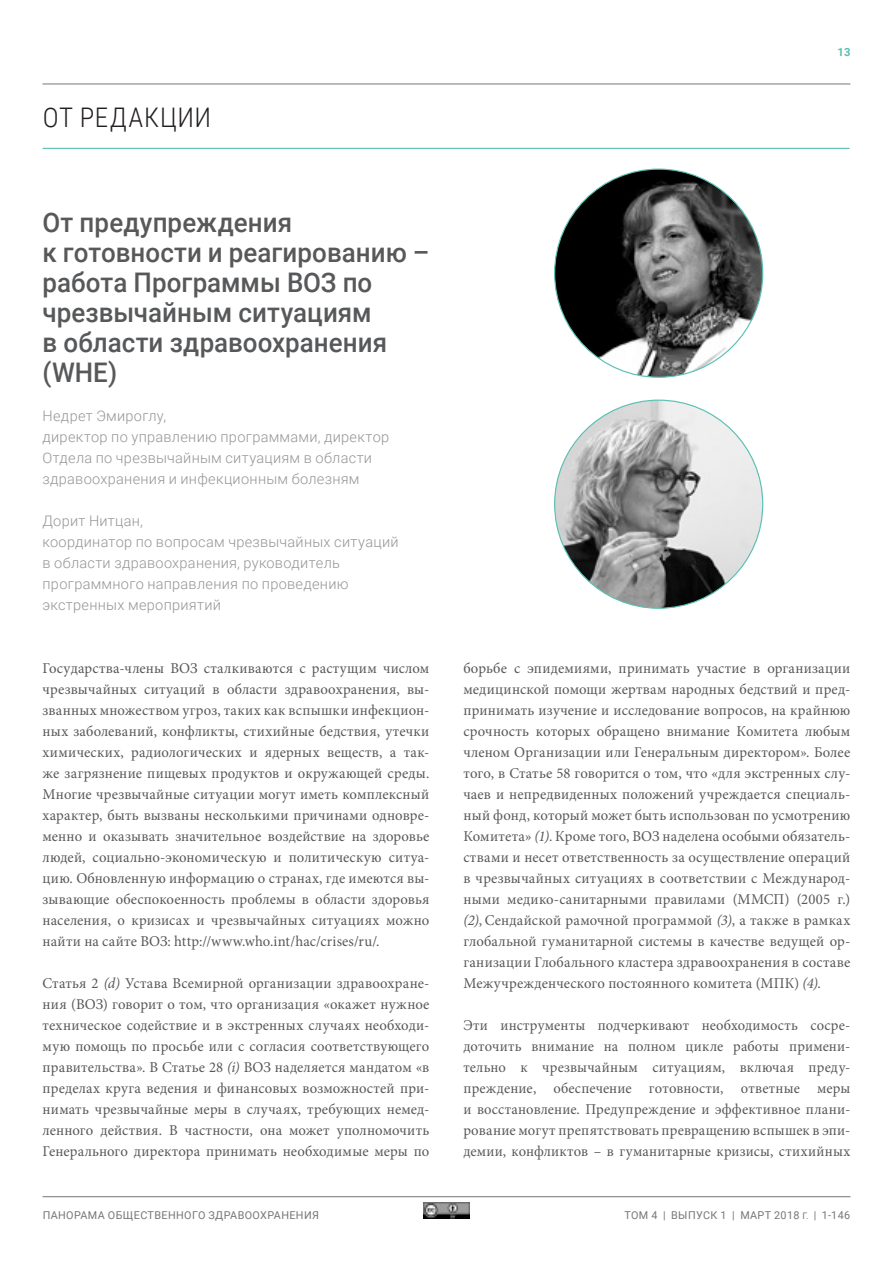
<style>
.page{position:relative;width:893px;height:1263px;background:#fff}
.page>*{position:absolute;margin:0;border:0;box-sizing:border-box;transform-origin:0 0}
.Editorial_title_RU{font:500 27px/30px "Roboto";color:#57585a;scale:.96 1}
.HEAD_A_RU{font:300 27px "Roboto Condensed";letter-spacing:.03em;color:#231f20}
.BODY_TEXT_RU{font:15px/21px "Minion Pro";letter-spacing:.015em;color:#57585a;text-align:justify}
.Editorial_AUTHOR{font:300 14.55px/21px "Roboto";letter-spacing:.02em;color:#939598}
.t1{font:700 11.25px "Roboto";color:#5ac0b2}
.t2{font:10.8px "Roboto";letter-spacing:.035em;color:#757679}
.s1{font-style:italic}
.s2{font-size:9px}
</style>
<div class="page">
<hr style="left:43px;top:84px;width:807px;height:1px;background:#757679">
<hr style="left:43px;top:1196px;width:807px;height:1px;background:#757679">
<img style="left:423px;top:1202px;width:47px;height:16px">
<hr style="left:43px;top:148px;width:807px;height:1px;background:#5ac0b2">
<img style="left:555px;top:400px;width:208px;height:208px;border-radius:104px">
<img style="left:555px;top:169px;width:208px;height:208px;border-radius:104px">
<p class="HEAD_A_RU" style="left:43px;top:98px;width:170px">ОТ РЕДАКЦИИ</p>
<p class="Editorial_title_RU" style="left:43px;top:206px;width:405px">От предупреждения<br>к готовности и реагированию – работа Программы ВОЗ по чрезвычайным ситуациям<br>в области здравоохранения (WHE)</p>
<p class="Editorial_AUTHOR" style="left:43px;top:404px;width:348px">Недрет Эмироглу,<br>директор по управлению программами, директор Отдела по чрезвычайным ситуациям в области здравоохранения и инфекционным болезням</p>
<p class="Editorial_AUTHOR" style="left:43px;top:509px;width:358px">Дорит Нитцан,<br>координатор по вопросам чрезвычайных ситуаций в области здравоохранения, руководитель программного направления по проведению экстренных мероприятий</p>
<p class="BODY_TEXT_RU" style="left:43px;top:657px;width:388px">Государства-члены ВОЗ сталкиваются с растущим числом чрезвычайных ситуаций в области здравоохранения, вы&shy;званных множеством угроз, таких как вспышки инфекцион&shy;ных заболеваний, конфликты, стихийные бедствия, утечки химических, радиологических и ядерных веществ, а так&shy;же загрязнение пищевых продуктов и окружающей среды.<br>Многие чрезвычайные ситуации могут иметь комплексный характер, быть вызваны несколькими причинами одновре&shy;менно и оказывать значительное воздействие на здоровье людей, социально-экономическую и политическую ситуа&shy;цию. Обновленную информацию о странах, где имеются вы&shy;зывающие обеспокоенность проблемы в области здоровья населения, о кризисах и чрезвычайных ситуациях можно найти на сайте ВОЗ: http://www.who.int/hac/crises/ru/.</p>
<p class="BODY_TEXT_RU" style="left:43px;top:972px;width:388px">Статья 2 <span class="s1">(d)</span> Устава Всемирной организации здравоохране&shy;ния (ВОЗ) говорит о том, что организация «окажет нужное техническое содействие и в экстренных случаях необходи&shy;мую помощь по просьбе или с согласия соответствующего правительства». В Статье 28 <span class="s1">(i)</span> ВОЗ наделяется мандатом «в пределах круга ведения и финансовых возможностей при&shy;нимать чрезвычайные меры в случаях, требующих немед&shy;ленного действия. В частности, она может уполномочить Генерального директора принимать необходимые меры по</p>
<p class="t1" style="left:837px;top:44px;width:15px">13</p>
<p class="BODY_TEXT_RU" style="left:463px;top:657px;width:388px">борьбе с эпидемиями, принимать участие в организации медицинской помощи жертвам народных бедствий и пред&shy;принимать изучение и исследование вопросов, на крайнюю срочность которых обращено внимание Комитета любым членом Организации или Генеральным директором». Более того, в Статье 58 говорится о том, что «для экстренных слу&shy;чаев и непредвиденных положений учреждается специаль&shy;ный фонд, который может быть использован по усмотрению Комитета» <span class="s1">(1)</span>. Кроме того, ВОЗ наделена особыми обязатель&shy;ствами и несет ответственность за осуществление операций в чрезвычайных ситуациях в соответствии с Международ&shy;ными медико-санитарными правилами (ММСП) (2005 г.) <span class="s1">(2)</span>, Сендайской рамочной программой <span class="s1">(3)</span>, а также в рамках глобальной гуманитарной системы в качестве ведущей ор&shy;ганизации Глобального кластера здравоохранения в составе Межучрежденческого постоянного комитета (МПК) <span class="s1">(4)</span>.</p>
<p class="BODY_TEXT_RU" style="left:463px;top:1014px;width:388px">Эти инструменты подчеркивают необходимость сосре&shy;доточить внимание на полном цикле работы примени&shy;тельно к чрезвычайным ситуациям, включая преду&shy;преждение, обеспечение готовности, ответные меры и восстановление. Предупреждение и эффективное плани&shy;рование могут препятствовать превращению вспышек в эпи&shy;демии, конфликтов – в гуманитарные кризисы, стихийных</p>
<p class="t2" style="left:43px;top:1207px;width:278px">ПАНОРАМА ОБЩЕСТВЕННОГО ЗДРАВООХРАНЕНИЯ</p>
<p class="t2" style="left:624px;top:1207px;width:227px">ТОМ 4 | ВЫПУСК 1 | МАРТ 2018 <span class="s2">Г.</span> | 1-146</p>
</div>
